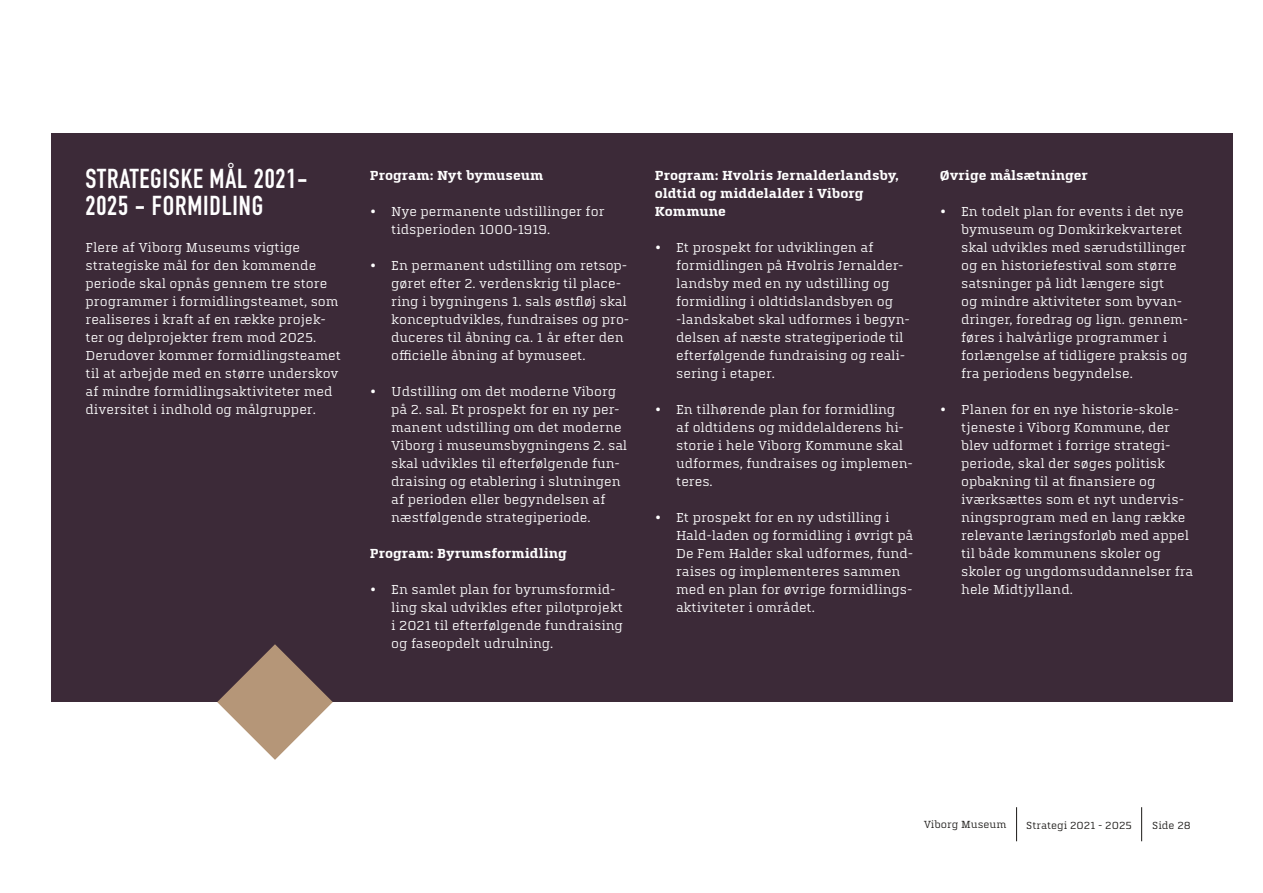
<style>
.page{position:relative;width:1263px;height:893px;background:#fff}
.page>*{position:absolute;margin:0;border:0;box-sizing:border-box;transform-origin:0 0}
.t1{font:27px/27px "DIN Engschrift Std";letter-spacing:.03em;color:#fff}
.t2{font:13.5px/18px "Quitador Pro";color:#fff}
.t3{font:700 13.5px/18px "Quitador W01";color:#fff}
.t4{font:10.65px "Quitador Pro";color:#1b1917}
</style>
<div class="page">
<hr style="left:1141px;top:807px;width:1px;height:34px;background:#1b1917">
<hr style="left:1016px;top:807px;width:1px;height:34px;background:#1b1917">
<div style="left:51px;top:134px;width:1182px;height:568px;background:#3c2a38"></div>
<svg style="left:217px;top:644px;width:116px;height:116px"></svg>
<h1 class="t1" style="left:86px;top:165px;width:224px">STRATEGISKE MÅL 2021-<br>2025 - FORMIDLING</h1>
<p class="t2" style="left:86px;top:239px;width:257px">Flere af Viborg Museums vigtige strategiske mål for den kommende periode skal opnås gennem tre store programmer i formidlingsteamet, som realiseres i kraft af en række projek&shy;ter og delprojekter frem mod 2025.<br>Derudover kommer formidlingsteamet til at arbejde med en større underskov af mindre formidlingsaktiviteter med diversitet i indhold og målgrupper.</p>
<p class="t3" style="left:370px;top:166px;width:175px">Program: Nyt bymuseum</p>
<p class="t2" style="left:391px;top:203px;width:215px;text-indent:-21px">• Nye permanente udstillinger for tidsperioden 1000-1919.</p>
<p class="t2" style="left:391px;top:257px;width:239px;text-indent:-21px">• En permanent udstilling om retsop&shy;gøret efter 2. verdenskrig til place&shy;ring i bygningens 1. sals østfløj skal konceptudvikles, fundraises og pro&shy;duceres til åbning ca. 1 år efter den officielle åbning af bymuseet.</p>
<p class="t2" style="left:391px;top:383px;width:237px;text-indent:-21px">• Udstilling om det moderne Viborg på 2. sal. Et prospekt for en ny per&shy;manent udstilling om det moderne Viborg i museumsbygningens 2. sal skal udvikles til efterfølgende fun&shy;draising og etablering i slutningen af perioden eller begyndelsen af næstfølgende strategiperiode.</p>
<p class="t3" style="left:370px;top:544px;width:198px">Program: Byrumsformidling</p>
<p class="t2" style="left:391px;top:581px;width:233px;text-indent:-21px">• En samlet plan for byrumsformid&shy;ling skal udvikles efter pilotprojekt i 2021 til efterfølgende fundraising og faseopdelt udrulning.</p>
<p class="t3" style="left:655px;top:166px;width:245px">Program: Hvolris Jernalderlandsby, oldtid og middelalder i Viborg<br>Kommune</p>
<p class="t2" style="left:676px;top:239px;width:235px;text-indent:-21px">• Et prospekt for udviklingen af formidlingen på Hvolris Jernalder&shy;landsby med en ny udstilling og formidling i oldtidslandsbyen og -landskabet skal udformes i begyn&shy;delsen af næste strategiperiode til efterfølgende fundraising og reali&shy;sering i etaper.</p>
<p class="t2" style="left:676px;top:400px;width:238px;text-indent:-21px">• En tilhørende plan for formidling<br>af oldtidens og middelalderens hi&shy;storie i hele Viborg Kommune skal udformes, fundraises og implemen&shy;teres.</p>
<p class="t2" style="left:676px;top:508px;width:239px;text-indent:-21px">• Et prospekt for en ny udstilling i<br>Hald-laden og formidling i øvrigt på<br>De Fem Halder skal udformes, fund&shy;raises og implementeres sammen med en plan for øvrige formidlings&shy;aktiviteter i området.</p>
<p class="t3" style="left:940px;top:166px;width:150px">Øvrige målsætninger</p>
<p class="t2" style="left:961px;top:202px;width:229px;text-indent:-21px">• En todelt plan for events i det nye bymuseum og Domkirkekvarteret skal udvikles med særudstillinger og en historiefestival som større satsninger på lidt længere sigt<br>og mindre aktiviteter som byvan&shy;dringer, foredrag og lign. gennem&shy;føres i halvårlige programmer i forlængelse af tidligere praksis og fra periodens begyndelse.</p>
<p class="t2" style="left:961px;top:400px;width:234px;text-indent:-21px">• Planen for en nye historie-skole&shy;tjeneste i Viborg Kommune, der blev udformet i forrige strategi&shy;periode, skal der søges politisk opbakning til at finansiere og iværksættes som et nyt undervis&shy;ningsprogram med en lang række relevante læringsforløb med appel til både kommunens skoler og skoler og ungdomsuddannelser fra hele Midtjylland.</p>
<p class="t4" style="left:924px;top:818px;width:84px">Viborg Museum</p>
<p class="t4" style="left:1026px;top:819px;width:107px">Strategi 2021 - 2025</p>
<p class="t4" style="left:1152px;top:819px;width:40px">Side 28</p>
</div>
